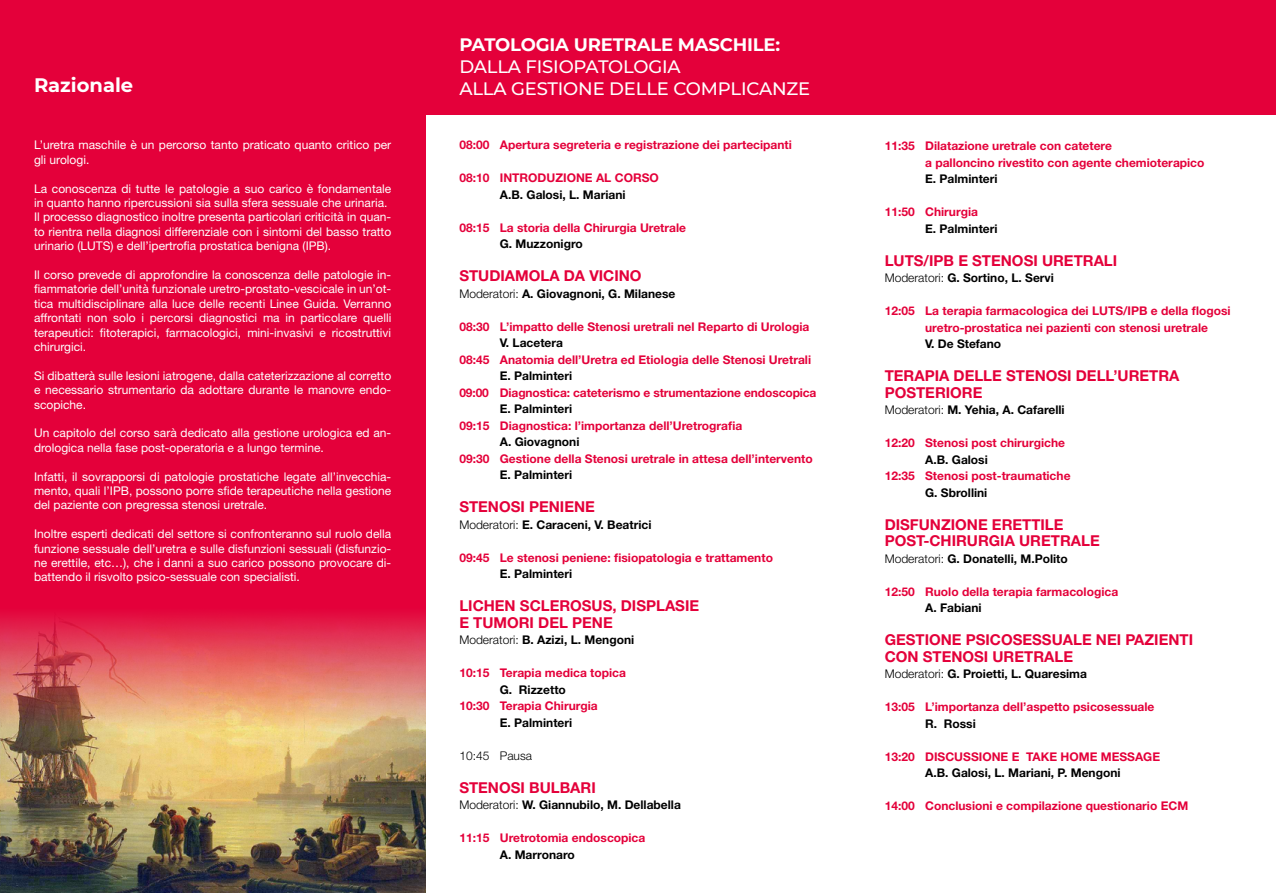
<style>
.page{position:relative;width:1276px;height:893px;background:#fff}
.page>*{position:absolute;margin:0;border:0;box-sizing:border-box;transform-origin:0 0}
.t1{font:700 19.5px "Montserrat";color:#fff}
.t2{font:500 18px/21.6px "Montserrat";letter-spacing:-.01em;color:#fff}
.t3{font:700 18px "Montserrat";letter-spacing:-.01em;color:#fff}
.t4{font:700 15px/16.5px "Helvetica Neue LT Std";color:#e4003a}
.t5{font:12px/14.4px "Helvetica Neue LT Std";color:#fff;text-align:justify}
.t6{font:700 12px/16.5px "Helvetica Neue LT Std";color:#e4003a}
.t7{font:700 12px "Helvetica Neue LT Std";color:#000}
.t8{font:300 12px "Helvetica Neue LT Std";color:#000}
.s1{font-weight:300}
</style>
<div class="page">
<div style="left:377px;top:0;width:899px;height:114px;background:#e4003a"></div>
<img style="left:0;top:0;width:425px;height:893px">
<h1 class="t1" style="left:34px;top:71px;width:101px">Razionale</h1>
<p class="t5" style="left:34px;top:138px;width:359px">L’uretra maschile è un percorso tanto praticato quanto critico per gli urologi.</p>
<p class="t5" style="left:34px;top:181px;width:359px;text-align:left">La conoscenza di tutte le patologie a suo carico è fondamentale in quanto hanno ripercussioni sia sulla sfera sessuale che urinaria.<br>Il processo diagnostico inoltre presenta particolari criticità in quan&shy;to rientra nella diagnosi differenziale con i sintomi del basso tratto urinario (LUTS) e dell’ipertrofia prostatica benigna (IPB).</p>
<p class="t5" style="left:34px;top:267px;width:359px">Il corso prevede di approfondire la conoscenza delle patologie in&shy;fiammatorie dell’unità funzionale uretro-prostato-vescicale in un’ot&shy;tica multidisciplinare alla luce delle recenti Linee Guida. Verranno affrontati non solo i percorsi diagnostici ma in particolare quelli terapeutici: fitoterapici, farmacologici, mini-invasivi e ricostruttivi chirurgici.</p>
<p class="t5" style="left:34px;top:368px;width:359px">Si dibatterà sulle lesioni iatrogene, dalla cateterizzazione al corretto e necessario strumentario da adottare durante le manovre endo&shy;scopiche.</p>
<p class="t5" style="left:34px;top:426px;width:359px">Un capitolo del corso sarà dedicato alla gestione urologica ed an&shy;drologica nella fase post-operatoria e a lungo termine.</p>
<p class="t5" style="left:34px;top:469px;width:359px">Infatti, il sovrapporsi di patologie prostatiche legate all’invecchia&shy;mento, quali l’IPB, possono porre sfide terapeutiche nella gestione del paziente con pregressa stenosi uretrale.</p>
<p class="t5" style="left:34px;top:526px;width:359px">Inoltre esperti dedicati del settore si confronteranno sul ruolo della funzione sessuale dell’uretra e sulle disfunzioni sessuali (disfunzio&shy;ne erettile, etc…), che i danni a suo carico possono provocare di&shy;battendo il risvolto psico-sessuale con specialisti.</p>
<h2 class="t3" style="left:459px;top:32px;width:322px">PATOLOGIA URETRALE MASCHILE:</h2>
<h2 class="t2" style="left:459px;top:55px;width:352px">DALLA FISIOPATOLOGIA<br>ALLA GESTIONE DELLE COMPLICANZE</h2>
<p class="t6" style="left:459px;top:137px;width:334px">08:00 Apertura segreteria e registrazione dei partecipanti</p>
<p class="t6" style="left:459px;top:170px;width:201px">08:10 INTRODUZIONE AL CORSO</p>
<p class="t7" style="left:500px;top:187px;width:127px">A.B. Galosi, L. Mariani</p>
<p class="t6" style="left:459px;top:219px;width:228px">08:15 La storia della Chirurgia Uretrale</p>
<p class="t7" style="left:500px;top:237px;width:84px">G. Muzzonigro</p>
<p class="t4" style="left:459px;top:267px;width:184px">STUDIAMOLA DA VICINO</p>
<p class="t7" style="left:459px;top:286px;width:217px"><span class="s1">Moderatori:</span> A. Giovagnoni, G. Milanese</p>
<p class="t6" style="left:459px;top:318px;width:351px">08:30 L’impatto delle Stenosi uretrali nel Reparto di Urologia</p>
<p class="t7" style="left:500px;top:336px;width:65px">V. Lacetera</p>
<p class="t6" style="left:459px;top:351px;width:353px">08:45 Anatomia dell’Uretra ed Etiologia delle Stenosi Uretrali</p>
<p class="t7" style="left:500px;top:369px;width:74px">E. Palminteri</p>
<p class="t6" style="left:459px;top:384px;width:359px">09:00 Diagnostica: cateterismo e strumentazione endoscopica</p>
<p class="t7" style="left:500px;top:402px;width:74px">E. Palminteri</p>
<p class="t6" style="left:459px;top:417px;width:284px">09:15 Diagnostica: l’importanza dell’Uretrografia</p>
<p class="t7" style="left:500px;top:435px;width:81px">A. Giovagnoni</p>
<p class="t6" style="left:459px;top:450px;width:355px">09:30 Gestione della Stenosi uretrale in attesa dell’intervento</p>
<p class="t7" style="left:500px;top:468px;width:74px">E. Palminteri</p>
<p class="t4" style="left:459px;top:498px;width:137px">STENOSI PENIENE</p>
<p class="t7" style="left:459px;top:517px;width:194px"><span class="s1">Moderatori:</span> E. Caraceni, V. Beatrici</p>
<p class="t6" style="left:459px;top:549px;width:315px">09:45 Le stenosi peniene: fisiopatologia e trattamento</p>
<p class="t7" style="left:500px;top:567px;width:74px">E. Palminteri</p>
<p class="t4" style="left:459px;top:597px;width:241px">LICHEN SCLEROSUS, DISPLASIE<br>E TUMORI DEL PENE</p>
<p class="t7" style="left:459px;top:633px;width:176px"><span class="s1">Moderatori:</span> B. Azizi, L. Mengoni</p>
<p class="t6" style="left:459px;top:665px;width:168px">10:15 Terapia medica topica</p>
<p class="t7" style="left:500px;top:682px;width:67px">G. Rizzetto</p>
<p class="t6" style="left:459px;top:698px;width:140px">10:30 Terapia Chirurgia</p>
<p class="t7" style="left:500px;top:715px;width:74px">E. Palminteri</p>
<p class="t8" style="left:459px;top:748px;width:74px">10:45 Pausa</p>
<p class="t4" style="left:459px;top:779px;width:138px">STENOSI BULBARI</p>
<p class="t7" style="left:459px;top:798px;width:223px"><span class="s1">Moderatori:</span> W. Giannubilo, M. Dellabella</p>
<p class="t6" style="left:459px;top:830px;width:188px">11:15 Uretrotomia endoscopica</p>
<p class="t7" style="left:500px;top:847px;width:76px">A. Marronaro</p>
<p class="t6" style="left:925px;top:138px;width:281px;text-indent:-40px">11:35 Dilatazione uretrale con catetere<br>a palloncino rivestito con agente chemioterapico</p>
<p class="t7" style="left:925px;top:172px;width:74px">E. Palminteri</p>
<p class="t6" style="left:884px;top:204px;width:95px">11:50 Chirurgia</p>
<p class="t7" style="left:925px;top:221px;width:74px">E. Palminteri</p>
<p class="t4" style="left:884px;top:252px;width:234px">LUTS/IPB E STENOSI URETRALI</p>
<p class="t7" style="left:884px;top:271px;width:171px"><span class="s1">Moderatori:</span> G. Sortino, L. Servi</p>
<p class="t6" style="left:925px;top:303px;width:307px;text-indent:-40px">12:05 La terapia farmacologica dei LUTS/IPB e della flogosi uretro-prostatica nei pazienti con stenosi uretrale</p>
<p class="t7" style="left:925px;top:337px;width:78px">V. De Stefano</p>
<p class="t4" style="left:884px;top:367px;width:296px">TERAPIA DELLE STENOSI DELL’URETRA<br>POSTERIORE</p>
<p class="t7" style="left:884px;top:403px;width:181px"><span class="s1">Moderatori:</span> M. Yehia, A. Cafarelli</p>
<p class="t6" style="left:884px;top:435px;width:182px">12:20 Stenosi post chirurgiche</p>
<p class="t7" style="left:925px;top:452px;width:64px">A.B. Galosi</p>
<p class="t6" style="left:884px;top:468px;width:187px">12:35 Stenosi post-traumatiche</p>
<p class="t7" style="left:925px;top:485px;width:64px">G. Sbrollini</p>
<p class="t4" style="left:884px;top:516px;width:216px">DISFUNZIONE ERETTILE<br>POST-CHIRURGIA URETRALE</p>
<p class="t7" style="left:884px;top:551px;width:185px"><span class="s1">Moderatori:</span> G. Donatelli, M.Polito</p>
<p class="t6" style="left:884px;top:583px;width:235px">12:50 Ruolo della terapia farmacologica</p>
<p class="t7" style="left:925px;top:601px;width:58px">A. Fabiani</p>
<p class="t4" style="left:884px;top:631px;width:310px">GESTIONE PSICOSESSUALE NEI PAZIENTI<br>CON STENOSI URETRALE</p>
<p class="t7" style="left:884px;top:667px;width:204px"><span class="s1">Moderatori:</span> G. Proietti, L. Quaresima</p>
<p class="t6" style="left:884px;top:699px;width:271px">13:05 L’importanza dell’aspetto psicosessuale</p>
<p class="t7" style="left:925px;top:716px;width:52px">R. Rossi</p>
<p class="t6" style="left:884px;top:748px;width:277px">13:20 DISCUSSIONE E TAKE HOME MESSAGE</p>
<p class="t7" style="left:925px;top:766px;width:197px">A.B. Galosi, L. Mariani, P. Mengoni</p>
<p class="t6" style="left:884px;top:798px;width:305px">14:00 Conclusioni e compilazione questionario ECM</p>
</div>
